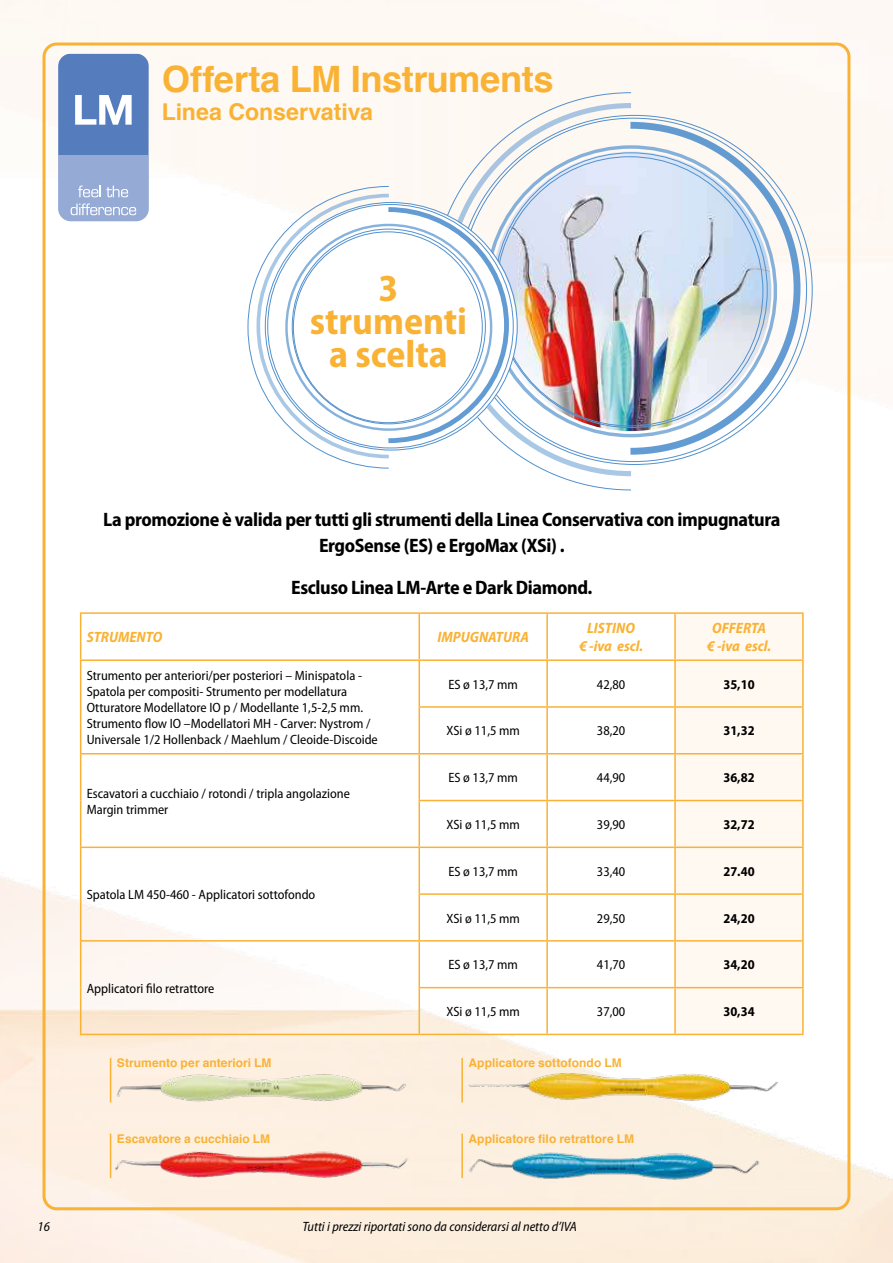
<style>
.page{position:relative;width:893px;height:1263px;background:#fff}
.page>*{position:absolute;margin:0;border:0;box-sizing:border-box;transform-origin:0 0}
.t1{font:700 semi-condensed 38.4px/32.7px "Myriad Pro";color:#f9b234;text-align:center}
.t2{font:700 36.3px "Helvetica";letter-spacing:-.01em;color:#f9b234}
.t3{font:700 23.1px "Helvetica";color:#f9b234}
.t4{font:700 semi-condensed 19.5px/25.5px "Myriad Pro";letter-spacing:-.02em;color:#000;text-align:center}
.t5{font:italic 700 semi-condensed 15px/18px "Myriad Pro";color:#f9b234;text-align:center}
.t6{font:semi-condensed 13.5px/16.2px "Myriad Pro";color:#000}
.t7{font:italic semi-condensed 13.5px "Myriad Pro";color:#000}
.t8{font:700 semi-condensed 13.5px "Myriad Pro";color:#000}
.t9{font:700 12px "Helvetica";letter-spacing:.005em;color:#f9b234}
</style>
<div class="page">
<img style="left:0;top:0;width:893px;height:1263px">
<div style="left:58px;top:155px;width:91px;height:66px;background:#95abd6"></div>
<svg style="left:58px;top:54px;width:91px;height:101px;background:#688ac4"></svg>
<svg style="left:71px;top:203px;width:65px;height:12px"></svg>
<svg style="left:78px;top:186px;width:50px;height:11px"></svg>
<svg style="left:432px;top:92px;width:199px;height:398px"></svg>
<img style="left:444px;top:103px;width:187px;height:373px">
<img style="left:630px;top:122px;width:170px;height:333px">
<svg style="left:248px;top:186px;width:261px;height:282px"></svg>
<div style="left:676px;top:614px;width:126px;height:420px;background:#fff9f2"></div>
<hr style="left:80px;top:612px;width:339px;height:2px;background:#f9b234">
<hr style="left:80px;top:614px;width:1px;height:45px;background:#f9b234">
<hr style="left:419px;top:612px;width:128px;height:2px;background:#f9b234">
<hr style="left:418px;top:614px;width:2px;height:45px;background:#f9b234">
<hr style="left:547px;top:612px;width:128px;height:2px;background:#f9b234">
<hr style="left:546px;top:614px;width:2px;height:45px;background:#f9b234">
<hr style="left:675px;top:612px;width:129px;height:2px;background:#f9b234">
<hr style="left:674px;top:614px;width:2px;height:45px;background:#f9b234">
<hr style="left:802px;top:614px;width:2px;height:45px;background:#f9b234">
<hr style="left:80px;top:659px;width:339px;height:2px;background:#f9b234">
<hr style="left:80px;top:661px;width:1px;height:46px;background:#f9b234">
<hr style="left:419px;top:659px;width:128px;height:2px;background:#f9b234">
<hr style="left:418px;top:661px;width:2px;height:45px;background:#f9b234">
<hr style="left:547px;top:659px;width:128px;height:2px;background:#f9b234">
<hr style="left:546px;top:661px;width:2px;height:45px;background:#f9b234">
<hr style="left:675px;top:659px;width:129px;height:2px;background:#f9b234">
<hr style="left:674px;top:661px;width:2px;height:45px;background:#f9b234">
<hr style="left:802px;top:661px;width:2px;height:45px;background:#f9b234">
<hr style="left:80px;top:707px;width:1px;height:46px;background:#f9b234">
<hr style="left:418px;top:706px;width:129px;height:2px;background:#f9b234">
<hr style="left:418px;top:708px;width:2px;height:45px;background:#f9b234">
<hr style="left:547px;top:706px;width:128px;height:2px;background:#f9b234">
<hr style="left:546px;top:708px;width:2px;height:45px;background:#f9b234">
<hr style="left:675px;top:706px;width:129px;height:2px;background:#f9b234">
<hr style="left:674px;top:708px;width:2px;height:45px;background:#f9b234">
<hr style="left:802px;top:708px;width:2px;height:45px;background:#f9b234">
<hr style="left:80px;top:754px;width:1px;height:46px;background:#f9b234">
<hr style="left:419px;top:753px;width:128px;height:1px;background:#f9b234">
<hr style="left:418px;top:754px;width:2px;height:46px;background:#f9b234">
<hr style="left:547px;top:753px;width:128px;height:1px;background:#f9b234">
<hr style="left:546px;top:754px;width:2px;height:46px;background:#f9b234">
<hr style="left:675px;top:753px;width:129px;height:1px;background:#f9b234">
<hr style="left:674px;top:754px;width:2px;height:46px;background:#f9b234">
<hr style="left:802px;top:754px;width:2px;height:46px;background:#f9b234">
<hr style="left:80px;top:800px;width:1px;height:46px;background:#f9b234">
<hr style="left:418px;top:800px;width:129px;height:1px;background:#f9b234">
<hr style="left:418px;top:801px;width:2px;height:45px;background:#f9b234">
<hr style="left:547px;top:800px;width:128px;height:1px;background:#f9b234">
<hr style="left:546px;top:801px;width:2px;height:45px;background:#f9b234">
<hr style="left:675px;top:800px;width:129px;height:1px;background:#f9b234">
<hr style="left:674px;top:801px;width:2px;height:45px;background:#f9b234">
<hr style="left:802px;top:801px;width:2px;height:45px;background:#f9b234">
<hr style="left:80px;top:848px;width:1px;height:46px;background:#f9b234">
<hr style="left:419px;top:846px;width:128px;height:2px;background:#f9b234">
<hr style="left:418px;top:848px;width:2px;height:45px;background:#f9b234">
<hr style="left:547px;top:846px;width:128px;height:2px;background:#f9b234">
<hr style="left:546px;top:848px;width:2px;height:45px;background:#f9b234">
<hr style="left:675px;top:846px;width:129px;height:2px;background:#f9b234">
<hr style="left:674px;top:848px;width:2px;height:45px;background:#f9b234">
<hr style="left:802px;top:848px;width:2px;height:45px;background:#f9b234">
<hr style="left:80px;top:894px;width:1px;height:46px;background:#f9b234">
<hr style="left:418px;top:893px;width:129px;height:2px;background:#f9b234">
<hr style="left:418px;top:895px;width:2px;height:45px;background:#f9b234">
<hr style="left:547px;top:893px;width:128px;height:2px;background:#f9b234">
<hr style="left:546px;top:895px;width:2px;height:45px;background:#f9b234">
<hr style="left:675px;top:893px;width:129px;height:2px;background:#f9b234">
<hr style="left:674px;top:895px;width:2px;height:45px;background:#f9b234">
<hr style="left:802px;top:895px;width:2px;height:45px;background:#f9b234">
<hr style="left:80px;top:941px;width:1px;height:47px;background:#f9b234">
<hr style="left:419px;top:940px;width:128px;height:1px;background:#f9b234">
<hr style="left:418px;top:941px;width:2px;height:46px;background:#f9b234">
<hr style="left:547px;top:940px;width:128px;height:1px;background:#f9b234">
<hr style="left:546px;top:941px;width:2px;height:46px;background:#f9b234">
<hr style="left:675px;top:940px;width:129px;height:1px;background:#f9b234">
<hr style="left:674px;top:941px;width:2px;height:46px;background:#f9b234">
<hr style="left:802px;top:941px;width:2px;height:46px;background:#f9b234">
<hr style="left:80px;top:988px;width:1px;height:46px;background:#f9b234">
<hr style="left:418px;top:987px;width:129px;height:1px;background:#f9b234">
<hr style="left:418px;top:988px;width:2px;height:46px;background:#f9b234">
<hr style="left:547px;top:987px;width:128px;height:1px;background:#f9b234">
<hr style="left:546px;top:988px;width:2px;height:46px;background:#f9b234">
<hr style="left:675px;top:987px;width:129px;height:1px;background:#f9b234">
<hr style="left:674px;top:988px;width:2px;height:46px;background:#f9b234">
<hr style="left:802px;top:988px;width:2px;height:46px;background:#f9b234">
<hr style="left:419px;top:1034px;width:128px;height:1px;background:#f9b234">
<hr style="left:547px;top:1034px;width:128px;height:1px;background:#f9b234">
<hr style="left:675px;top:1034px;width:129px;height:1px;background:#f9b234">
<hr style="left:80px;top:753px;width:339px;height:1px;background:#f9b234">
<hr style="left:80px;top:846px;width:339px;height:2px;background:#f9b234">
<hr style="left:80px;top:940px;width:339px;height:1px;background:#f9b234">
<hr style="left:80px;top:1034px;width:339px;height:1px;background:#f9b234">
<img style="left:443px;top:1072px;width:351px;height:30px">
<img style="left:81px;top:1142px;width:351px;height:36px">
<img style="left:81px;top:1072px;width:351px;height:30px">
<img style="left:459px;top:1146px;width:309px;height:36px">
<hr style="left:110px;top:1058px;width:1px;height:44px;background:#f9b234">
<hr style="left:461px;top:1058px;width:2px;height:44px;background:#f9b234">
<hr style="left:110px;top:1133px;width:1px;height:45px;background:#f9b234">
<hr style="left:461px;top:1133px;width:2px;height:45px;background:#f9b234">
<h2 class="t2" style="left:162px;top:50px;width:393px">Offerta LM Instruments</h2>
<h3 class="t3" style="left:162px;top:93px;width:213px">Linea Conservativa</h3>
<h1 class="t1" style="left:310px;top:271px;width:159px">3 strumenti a scelta</h1>
<h3 class="t4" style="left:103px;top:506px;width:679px">La promozione è valida per tutti gli strumenti della Linea Conservativa con impugnatura<br>ErgoSense (ES) e ErgoMax (XSi) .</h3>
<h3 class="t4" style="left:291px;top:574px;width:303px">Escluso Linea LM-Arte e Dark Diamond.</h3>
<p class="t5" style="left:87px;top:628px;width:77px">STRUMENTO</p>
<p class="t5" style="left:437px;top:628px;width:93px">IMPUGNATURA</p>
<p class="t5" style="left:579px;top:619px;width:66px">LISTINO<br>€ -iva escl.</p>
<p class="t5" style="left:707px;top:619px;width:66px">OFFERTA € -iva escl.</p>
<p class="t6" style="left:87px;top:667px;width:293px">Strumento per anteriori/per posteriori – Minispatola - Spatola per compositi- Strumento per modellatura Otturatore Modellatore IO p / Modellante 1,5-2,5 mm.<br>Strumento flow IO –Modellatori MH - Carver: Nystrom / Universale 1/2 Hollenback / Maehlum / Cleoide-Discoide</p>
<p class="t6" style="left:448px;top:676px;width:71px">ES ø 13,7 mm</p>
<p class="t6" style="left:597px;top:676px;width:30px">42,80</p>
<p class="t8" style="left:723px;top:675px;width:33px">35,10</p>
<p class="t6" style="left:446px;top:723px;width:75px">XSi ø 11,5 mm</p>
<p class="t6" style="left:597px;top:723px;width:30px">38,20</p>
<p class="t8" style="left:723px;top:722px;width:33px">31,32</p>
<p class="t6" style="left:87px;top:785px;width:265px">Escavatori a cucchiaio / rotondi / tripla angolazione<br>Margin trimmer</p>
<p class="t6" style="left:87px;top:886px;width:230px">Spatola LM 450-460 - Applicatori sottofondo</p>
<p class="t6" style="left:87px;top:980px;width:129px">Applicatori filo retrattore</p>
<p class="t6" style="left:448px;top:769px;width:71px">ES ø 13,7 mm</p>
<p class="t6" style="left:597px;top:769px;width:30px">44,90</p>
<p class="t8" style="left:723px;top:769px;width:33px">36,82</p>
<p class="t6" style="left:446px;top:816px;width:75px">XSi ø 11,5 mm</p>
<p class="t6" style="left:597px;top:816px;width:30px">39,90</p>
<p class="t8" style="left:723px;top:816px;width:33px">32,72</p>
<p class="t6" style="left:448px;top:863px;width:71px">ES ø 13,7 mm</p>
<p class="t6" style="left:597px;top:863px;width:30px">33,40</p>
<p class="t8" style="left:723px;top:862px;width:33px">27.40</p>
<p class="t6" style="left:446px;top:910px;width:75px">XSi ø 11,5 mm</p>
<p class="t6" style="left:597px;top:910px;width:30px">29,50</p>
<p class="t8" style="left:723px;top:909px;width:33px">24,20</p>
<p class="t6" style="left:448px;top:956px;width:71px">ES ø 13,7 mm</p>
<p class="t6" style="left:597px;top:956px;width:30px">41,70</p>
<p class="t8" style="left:723px;top:956px;width:33px">34,20</p>
<p class="t6" style="left:446px;top:1003px;width:75px">XSi ø 11,5 mm</p>
<p class="t6" style="left:597px;top:1003px;width:30px">37,00</p>
<p class="t8" style="left:723px;top:1003px;width:33px">30,34</p>
<p class="t9" style="left:117px;top:1053px;width:156px">Strumento per anteriori LM</p>
<p class="t9" style="left:469px;top:1053px;width:155px">Applicatore sottofondo LM</p>
<p class="t9" style="left:117px;top:1129px;width:155px">Escavatore a cucchiaio LM</p>
<p class="t9" style="left:469px;top:1129px;width:167px">Applicatore filo retrattore LM</p>
<p class="t7" style="left:38px;top:1218px;width:14px">16</p>
<p class="t7" style="left:302px;top:1218px;width:276px">Tutti i prezzi riportati sono da considerarsi al netto d’IVA</p>
</div>
